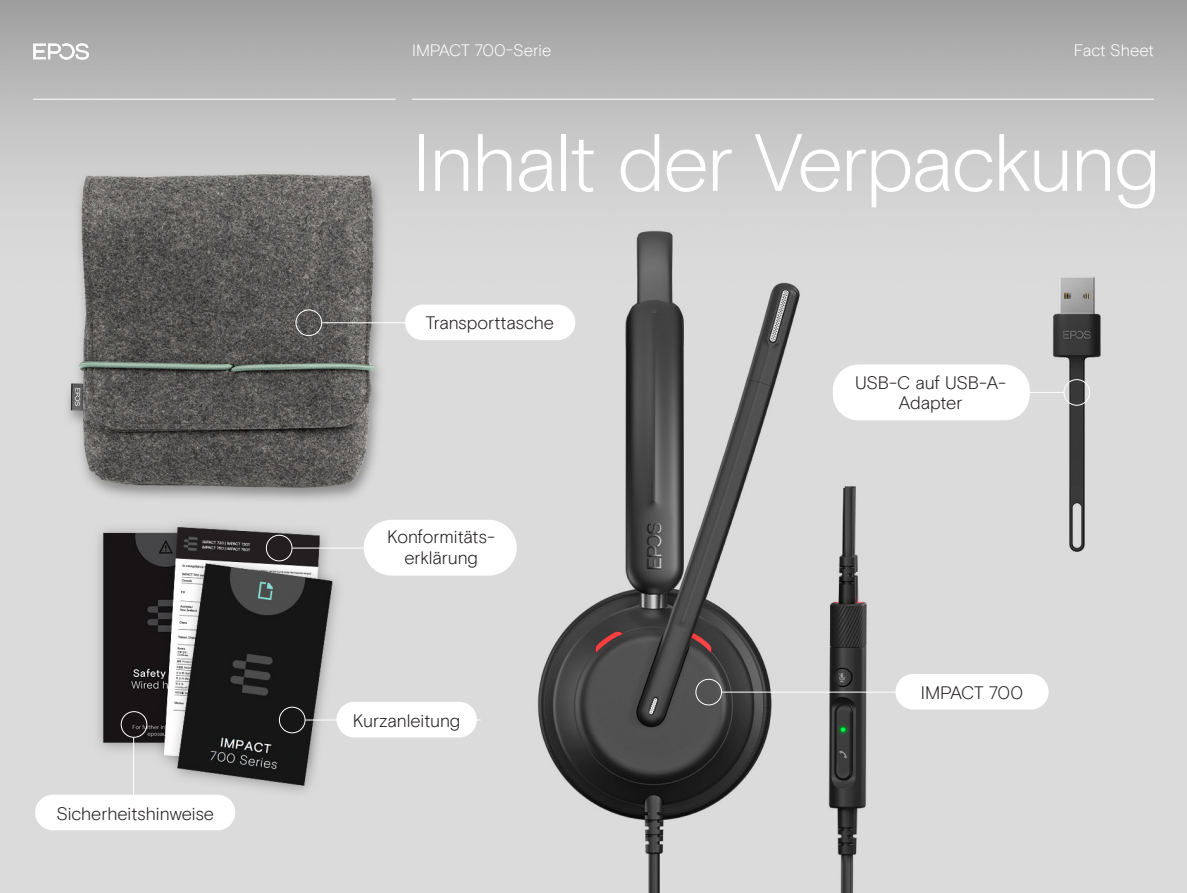
<style>
.page{position:relative;width:1187px;height:893px;background:#fff}
.page>*{position:absolute;margin:0;border:0;box-sizing:border-box;transform-origin:0 0}
.EPOS_headline_32_regular{font:300 81px "EPOS Basis";letter-spacing:-.03em;color:#fff}
.t1{font:300 18px/19.5px "EPOS Basis";letter-spacing:-.01em;color:#231f20;text-align:center}
.t2{font:300 16.5px "EPOS Basis";letter-spacing:-.005em;color:#fff}
</style>
<div class="page">
<img style="left:0;top:0;width:1186px;height:893px">
<div style="left:695px;top:679px;width:26px;height:26px;border:1px solid #fff;border-radius:50%"></div>
<hr style="left:721px;top:692px;width:176px;height:1px;background:#fff">
<div style="left:895px;top:674px;width:153px;height:36px;background:#fff;border-radius:18px"></div>
<div style="left:832px;top:365px;width:197px;height:55px;background:#fff;border-radius:26px"></div>
<div style="left:1063px;top:379px;width:26px;height:27px;border:1px solid #fff;border-radius:50%"></div>
<hr style="left:999px;top:392px;width:64px;height:1px;background:#fff">
<div style="left:121px;top:711px;width:26px;height:27px;border:1px solid #fff;border-radius:50%"></div>
<hr style="left:133px;top:738px;width:1px;height:64px;background:#fff">
<div style="left:35px;top:795px;width:200px;height:35px;background:#fff;border-radius:18px"></div>
<div style="left:279px;top:707px;width:26px;height:26px;border:1px solid #fff;border-radius:50%"></div>
<hr style="left:305px;top:720px;width:175px;height:1px;background:#fff">
<div style="left:336px;top:702px;width:141px;height:35px;background:#fff;border-radius:18px"></div>
<div style="left:266px;top:535px;width:26px;height:26px;border:1px solid #fff;border-radius:50%"></div>
<hr style="left:292px;top:548px;width:175px;height:1px;background:#fff">
<div style="left:363px;top:520px;width:153px;height:56px;background:#fff;border-radius:28px"></div>
<div style="left:296px;top:310px;width:26px;height:26px;border:1px solid #fff;border-radius:50%"></div>
<hr style="left:322px;top:322px;width:175px;height:1px;background:#fff">
<div style="left:405px;top:305px;width:170px;height:35px;background:#fff;border-radius:18px"></div>
<hr style="left:33px;top:99px;width:362px;height:1px;background:#fff">
<hr style="left:412px;top:99px;width:741px;height:1px;background:#fff">
<svg style="left:33px;top:43px;width:56px;height:17px"></svg>
<p class="t1" style="left:56px;top:804px;width:159px">Sicherheitshinweise</p>
<p class="t2" style="left:412px;top:41px;width:141px">IMPACT 700-Serie</p>
<p class="t2" style="left:1073px;top:41px;width:82px">Fact Sheet</p>
<p class="EPOS_headline_32_regular" style="left:412px;top:115px;width:749px">Inhalt der Verpackung</p>
<p class="t1" style="left:426px;top:314px;width:129px">Transporttasche</p>
<p class="t1" style="left:387px;top:526px;width:108px;line-height:21.6px">Konformitäts&shy;erklärung</p>
<p class="t1" style="left:353px;top:711px;width:109px">Kurzanleitung</p>
<p class="t1" style="left:855px;top:373px;width:152px">USB-C auf USB-A-<br>Adapter</p>
<p class="t1" style="left:920px;top:683px;width:104px">IMPACT 700</p>
</div>
